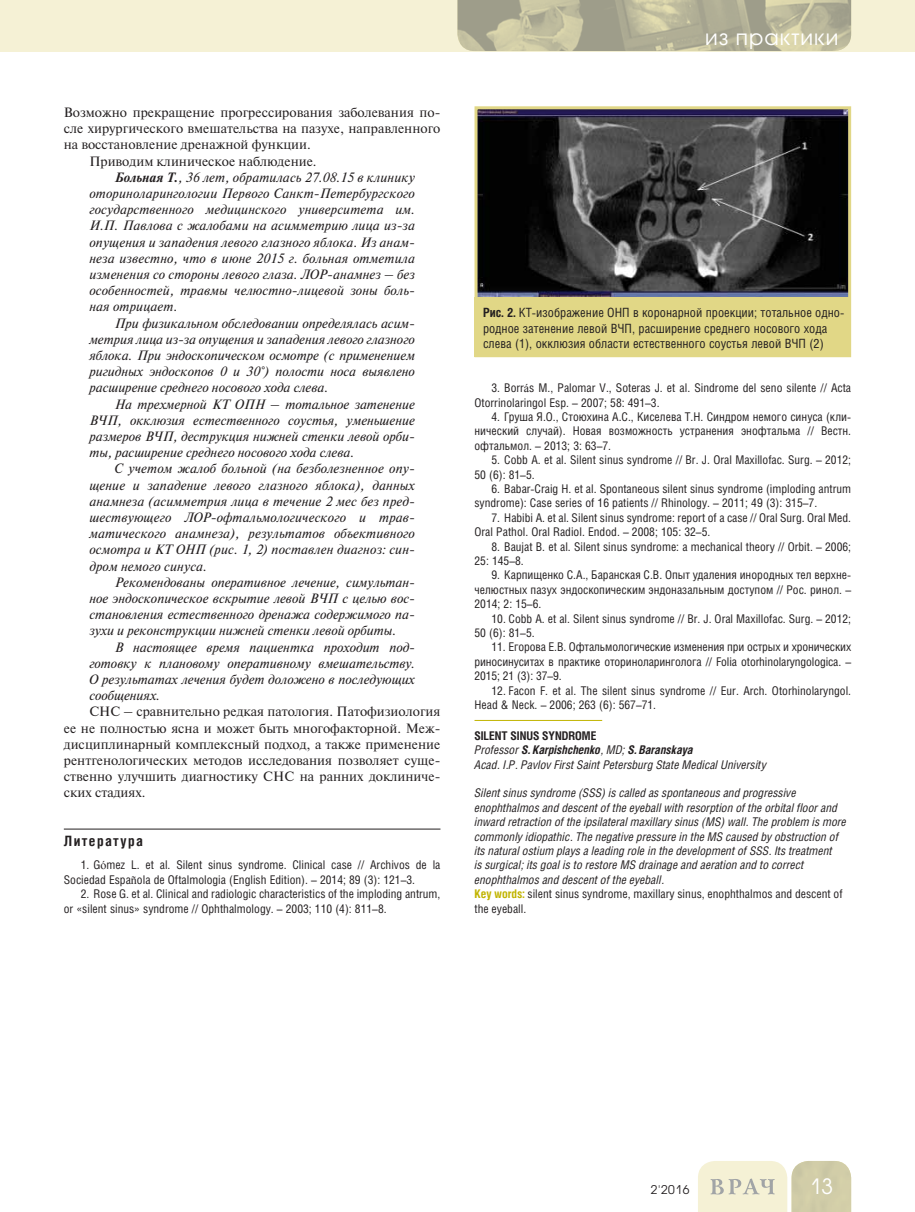
<style>
.page{position:relative;width:915px;height:1212px;background:#fff}
.page>*{position:absolute;margin:0;border:0;box-sizing:border-box;transform-origin:0 0}
.t1{font:21px "Avant Garde Gothic C";letter-spacing:.05em;color:#fff}
.t2{font:700 14.25px "Helios Cond";letter-spacing:.1em;color:#231f20}
.t3{font:italic 13.5px "Newton C";color:#231f20}
.t4{font:13.5px/16.2px "Newton C";color:#231f20;text-align:justify}
.t5{font:12.75px/15.3px "Helios Cond";color:#231f20}
.t6{font:12px/14.4px "Helios Cond";color:#231f20}
.t7{font:italic 12px/14.4px "Helios Cond";color:#231f20}
.t8{font:12px "Avant Garde Gothic C";color:#231f20}
.s1{font-weight:700}
.s2{font-family:"Times New Roman"}
.s3{font-weight:700;font-style:normal}
.s4{font-weight:700;font-style:normal;color:#c1b400}
.s5{font-style:normal}
</style>
<div class="page">
<div style="left:0;top:0;width:914px;height:51px;background:#f5f1d5"></div>
<svg style="left:698px;top:1161px;width:152px;height:51px;background:#e3e0c4"></svg>
<img style="left:457px;top:0;width:393px;height:51px">
<hr style="left:64px;top:829px;width:376px;height:1px;background:#231f20">
<img style="left:478px;top:110px;width:368px;height:188px">
<div style="left:474px;top:106px;width:376px;height:251px;border:3px solid #e1d786"></div>
<div style="left:474px;top:298px;width:376px;height:59px;background:#e1d786"></div>
<hr style="left:474px;top:720px;width:128px;height:1px;background:#c1b400">
<p class="t4" style="left:64px;top:106px;width:378px">Возможно прекращение прогрессирования заболевания по-</p>
<p class="t4" style="left:64px;top:122px;width:378px">сле хирургического вмешательства на пазухе, направленного</p>
<p class="t4" style="left:64px;top:138px;width:248px">на восстановление дренажной функции.</p>
<p class="t4" style="left:89px;top:154px;width:229px">Приводим клиническое наблюдение.</p>
<p class="t3" style="left:115px;top:172px;width:301px"><span class="s1">Больная Т.</span>, 36 лет, обратилась 27.08.15 в клинику</p>
<p class="t3" style="left:89px;top:188px;width:327px">оториноларингологии Первого Санкт-Петербургского</p>
<p class="t3" style="left:89px;top:204px;width:327px">государственного медицинского университета им.</p>
<p class="t3" style="left:89px;top:221px;width:327px">И.П. Павлова с жалобами на асимметрию лица из-за</p>
<p class="t3" style="left:89px;top:237px;width:327px">опущения и западения левого глазного яблока. Из анам-</p>
<p class="t3" style="left:89px;top:253px;width:327px">неза известно, что в июне 2015 г. больная отметила</p>
<p class="t3" style="left:89px;top:269px;width:327px">изменения со стороны левого глаза. ЛОР-анамнез – без</p>
<p class="t3" style="left:89px;top:285px;width:327px">особенностей, травмы челюстно-лицевой зоны боль-</p>
<p class="t3" style="left:89px;top:302px;width:89px">ная отрицает.</p>
<p class="t3" style="left:115px;top:318px;width:301px">При физикальном обследовании определялась асим-</p>
<p class="t3" style="left:89px;top:334px;width:327px">метрия лица из-за опущения и западения левого глазного</p>
<p class="t3" style="left:89px;top:350px;width:327px">яблока. При эндоскопическом осмотре (с применением</p>
<p class="t3" style="left:89px;top:366px;width:327px">ригидных эндоскопов 0 и 30°) полости носа выявлено</p>
<p class="t3" style="left:89px;top:383px;width:240px">расширение среднего носового хода слева.</p>
<p class="t3" style="left:115px;top:399px;width:301px">На трехмерной КТ ОПН – тотальное затенение</p>
<p class="t3" style="left:89px;top:415px;width:327px">ВЧП, окклюзия естественного соустья, уменьшение</p>
<p class="t3" style="left:89px;top:431px;width:327px">размеров ВЧП, деструкция нижней стенки левой орби-</p>
<p class="t3" style="left:89px;top:447px;width:266px">ты, расширение среднего носового хода слева.</p>
<p class="t3" style="left:115px;top:464px;width:301px">С учетом жалоб больной (на безболезненное опу-</p>
<p class="t3" style="left:89px;top:480px;width:327px">щение и западение левого глазного яблока), данных</p>
<p class="t3" style="left:89px;top:496px;width:327px">анамнеза (асимметрия лица в течение 2 мес без пред-</p>
<p class="t3" style="left:89px;top:512px;width:327px">шествующего ЛОР-офтальмологического и трав-</p>
<p class="t3" style="left:89px;top:528px;width:327px">матического анамнеза), результатов объективного</p>
<p class="t3" style="left:89px;top:545px;width:327px">осмотра и КТ ОНП (рис. 1, 2) поставлен диагноз: син-</p>
<p class="t3" style="left:89px;top:561px;width:119px">дром немого синуса.</p>
<p class="t3" style="left:115px;top:577px;width:301px">Рекомендованы оперативное лечение, симультан-</p>
<p class="t3" style="left:89px;top:593px;width:327px">ное эндоскопическое вскрытие левой ВЧП с целью вос-</p>
<p class="t3" style="left:89px;top:609px;width:327px">становления естественного дренажа содержимого па-</p>
<p class="t3" style="left:89px;top:626px;width:308px">зухи и реконструкции нижней стенки левой орбиты.</p>
<p class="t3" style="left:115px;top:642px;width:301px">В настоящее время пациентка проходит под-</p>
<p class="t3" style="left:89px;top:658px;width:327px">готовку к плановому оперативному вмешательству.</p>
<p class="t3" style="left:89px;top:674px;width:327px">О результатах лечения будет доложено в последующих</p>
<p class="t3" style="left:89px;top:690px;width:72px">сообщениях.</p>
<p class="t4" style="left:64px;top:705px;width:378px;text-indent:26px">СНС – сравнительно редкая патология. Патофизиология ее не полностью ясна и может быть многофакторной. Меж&shy;дисциплинарный комплексный подход, а также применение рентгенологических методов исследования позволяет суще&shy;ственно улучшить диагностику СНС на ранних доклиниче&shy;ских стадиях.</p>
<p class="t2" style="left:64px;top:836px;width:81px">Литература</p>
<p class="t6" style="left:64px;top:859px;width:378px;text-indent:17px">1. G<span class="s2">ó</span>mez L. et al. Silent sinus syndrome. Clinical case // Archivos de la<br>Sociedad Espa<span class="s2">ñ</span>ola de Oftalmologia (English Edition). – 2014; 89 (3): 121–3.</p>
<p class="t6" style="left:64px;top:888px;width:378px;text-indent:17px">2. Rose G. et al. Clinical and radiologic characteristics of the imploding antrum, or «silent sinus» syndrome // Ophthalmology. – 2003; 110 (4): 811–8.</p>
<h1 class="t1" style="left:704px;top:27px;width:135px">из практики</h1>
<p class="t5" style="left:483px;top:306px;width:362px"><span class="s1">Рис. 2.</span> КТ-изображение ОНП в коронарной проекции; тотальное одно&shy;родное затенение левой ВЧП, расширение среднего носового хода слева (1), окклюзия области естественного соустья левой ВЧП (2)</p>
<p class="t6" style="left:474px;top:382px;width:378px;text-indent:17px">3. Borr<span class="s2">á</span>s M., Palomar V., Soteras J. et al. Sindrome del seno silente // Acta<br>Otorrinolaringol Esp. – 2007; 58: 491–3.</p>
<p class="t6" style="left:474px;top:411px;width:378px;text-align:justify;text-indent:17px">4. Груша Я.О., Стоюхина А.С., Киселева Т.Н. Синдром немого синуса (кли&shy;нический случай). Новая возможность устранения энофтальма // Вестн. офтальмол. – 2013; 3: 63–7.</p>
<p class="t6" style="left:474px;top:454px;width:378px;text-indent:17px">5. Cobb A. et al. Silent sinus syndrome // Br. J. Oral Maxillofac. Surg. – 2012;<br>50 (6): 81–5.</p>
<p class="t6" style="left:474px;top:483px;width:378px;text-indent:17px">6. Babar-Craig H. et al. Spontaneous silent sinus syndrome (imploding antrum syndrome): Case series of 16 patients // Rhinology. – 2011; 49 (3): 315–7.</p>
<p class="t6" style="left:474px;top:512px;width:378px;text-indent:17px">7. Habibi A. et al. Silent sinus syndrome: report of a case // Oral Surg. Oral Med.<br>Oral Pathol. Oral Radiol. Endod. – 2008; 105: 32–5.</p>
<p class="t6" style="left:474px;top:540px;width:378px;text-indent:17px">8. Baujat B. et al. Silent sinus syndrome: a mechanical theory // Orbit. – 2006;<br>25: 145–8.</p>
<p class="t6" style="left:474px;top:569px;width:378px;text-align:justify;text-indent:17px">9. Карпищенко С.А., Баранская С.В. Опыт удаления инородных тел верхне&shy;челюстных пазух эндоскопическим эндоназальным доступом // Рос. ринол. – 2014; 2: 15–6.</p>
<p class="t6" style="left:474px;top:612px;width:378px;text-indent:17px">10. Cobb A. et al. Silent sinus syndrome // Br. J. Oral Maxillofac. Surg. – 2012;<br>50 (6): 81–5.</p>
<p class="t6" style="left:474px;top:641px;width:378px;text-align:justify;text-indent:17px">11. Егорова Е.В. Офтальмологические изменения при острых и хронических риносинуситах в практике оториноларинголога // Folia otorhinolaryngologica. – 2015; 21 (3): 37–9.</p>
<p class="t6" style="left:474px;top:684px;width:378px;text-indent:17px">12. Facon F. et al. The silent sinus syndrome // Eur. Arch. Otorhinolaryngol.<br>Head &amp; Neck. – 2006; 263 (6): 567–71.</p>
<p class="t7" style="left:474px;top:729px;width:293px"><span class="s3">SILENT SINUS SYNDROME<br></span>Professor <span class="s1">S. Karpishchenko</span>, MD; <span class="s1">S. Baranskaya<br></span>Acad. I.P. Pavlov First Saint Petersburg State Medical University</p>
<p class="t7" style="left:474px;top:787px;width:373px">Silent sinus syndrome (SSS) is called as spontaneous and progressive enophthalmos and descent of the eyeball with resorption of the orbital floor and inward retraction of the ipsilateral maxillary sinus (MS) wall. The problem is more commonly idiopathic. The negative pressure in the MS caused by obstruction of its natural ostium plays a leading role in the development of SSS. Its treatment<br>is surgical; its goal is to restore MS drainage and aeration and to correct enophthalmos and descent of the eyeball.<br><span class="s4">Key words:</span> <span class="s5">silent sinus syndrome, maxillary sinus, enophthalmos and descent of the eyeball.</span></p>
<p class="t8" style="left:650px;top:1184px;width:40px">2'2016</p>
<h1 class="t1" style="left:809px;top:1177px;width:25px">13</h1>
</div>
